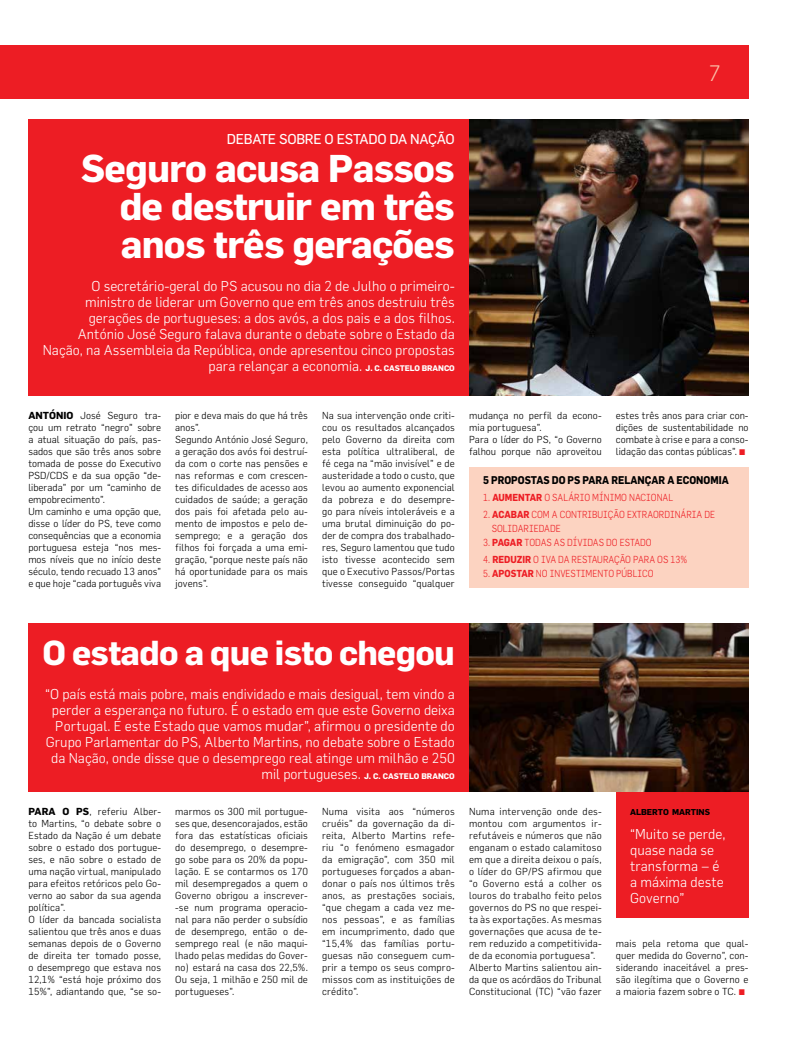
<style>
.page{position:relative;width:794px;height:1049px;background:#fff}
.page>*{position:absolute;margin:0;border:0;box-sizing:border-box;transform-origin:0 0}
.t1{font:700 38px/38px "Flama";letter-spacing:-.02em;color:#fff;text-align:justify}
.t2{font:700 34px "Flama";letter-spacing:-.02em;color:#fff}
.t3{font:300 22px "Flama";color:#fbbea7}
.t4{font:300 14px/16px "Flama";color:#fff;text-align:right}
.t5{font:14px "Flama";letter-spacing:-.02em;color:#fff}
.t6{font:700 11px "Flama";color:#000;scale:.9 1}
.t7{font:300 10px/12px "Flama";letter-spacing:.01em;color:#000}
.t8{font:300 10px/14px "Flama";color:#ed1d24;scale:.9 1}
.t9{font:300 10px "Flama";letter-spacing:-.02em;color:#ed1d24;scale:.9 1}
.t10{font:700 8.4px "Flama";color:#000}
.t11{font:700 8px "Flama";color:#fff}
.s1{font-weight:700;font-size:8px}
.s2{font-weight:700}
.s3{font-weight:700;font-size:8px;color:#ed1d24}
.s4{font-weight:300;font-size:14px}
</style>
<div class="page">
<div style="left:0;top:45px;width:748px;height:54px;background:#ed1d24"></div>
<div style="left:469px;top:467px;width:279px;height:120px;background:#fcd3c1"></div>
<div style="left:28px;top:624px;width:441px;height:168px;background:#ed1d24"></div>
<div style="left:616px;top:791px;width:132px;height:127px;background:#ed1d24"></div>
<img style="left:469px;top:624px;width:279px;height:168px">
<div style="left:28px;top:119px;width:720px;height:276px;background:#ed1d24"></div>
<img style="left:469px;top:119px;width:279px;height:276px">
<h3 class="t5" style="left:227px;top:131px;width:119px">DEBATE SOBRE O ESTA</h3>
<h3 class="t5" style="left:368px;top:131px;width:61px">DO DA NAÇÃO</h3>
<h1 class="t1" style="left:120px;top:149px;width:337px;text-indent:-39px">Seguro acusa Passos de destruir em três anos três gerações</h1>
<h3 class="t4" style="left:91px;top:278px;width:365px">O secretário-geral do PS acusou no dia 2 de Julho o primeiro-</h3>
<h3 class="t4" style="left:85px;top:294px;width:371px">ministro de liderar um Governo que em três anos destruiu três</h3>
<h3 class="t4" style="left:89px;top:310px;width:367px">gerações de portugueses: a dos avós, a dos pais e a dos filhos.</h3>
<h3 class="t4" style="left:78px;top:326px;width:378px">António José Seguro falava durante o debate sobre o Estado da</h3>
<h3 class="t4" style="left:43px;top:342px;width:413px">Nação, na Assembleia da República, onde apresentou cinco propostas</h3>
<h3 class="t4" style="left:209px;top:358px;width:231px">para relançar a economia. <span class="s1">J. C. Castelo Branc</span></h3>
<p class="t11" style="left:449px;top:363px;width:7px">o</p>
<h3 class="t3" style="left:709px;top:60px;width:13px">7</h3>
<p class="t7" style="left:28px;top:409px;width:134px"><span class="s2">António</span> José Seguro tra&shy;çou um retrato “negro" sobre a atual situação do país, pas&shy;sados que são três anos sobre tomada de posse do Executivo<br>PSD/CDS e da sua opção “de&shy;liberada” por um “caminho de empobrecimento”.<br>Um caminho e uma opção que, disse o líder do PS, teve como consequências que a economia portuguesa esteja “nos mes&shy;mos níveis que no início deste século, tendo recuado 13 anos” e que hoje “cada português viva</p>
<p class="t7" style="left:175px;top:409px;width:134px">pior e deva mais do que há três anos”.<br>Segundo António José Seguro, a geração dos avós foi destruí&shy;da com o corte nas pensões e nas reformas e com crescen&shy;tes dificuldades de acesso aos cuidados de saúde; a geração dos pais foi afetada pelo au&shy;mento de impostos e pelo de&shy;semprego; e a geração dos filhos foi forçada a uma emi&shy;gração, “porque neste país não há oportunidade para os mais jovens”.</p>
<p class="t7" style="left:322px;top:409px;width:134px;text-align:justify">Na sua intervenção onde criti&shy;cou os resultados alcançados pelo Governo da direita com esta política ultraliberal, de fé cega na “mão invisível” e de austeridade a todo o custo, que levou ao aumento exponencial da pobreza e do desempre&shy;go para níveis intoleráveis e a uma brutal diminuição do po&shy;der de compra dos trabalhado&shy;res, Seguro lamentou que tudo isto tivesse acontecido sem que o Executivo Passos/Portas tivesse conseguido “qualquer</p>
<p class="t7" style="left:469px;top:409px;width:134px">mudança no perfil da econo&shy;mia portuguesa”.<br>Para o líder do PS, “o Governo falhou porque não aproveitou</p>
<p class="t7" style="left:616px;top:409px;width:134px;text-align:justify">estes três anos para criar con&shy;dições de sustentabilidade no combate à crise e para a conso&shy;lidação das contas públicas”. <span class="s3">^</span></p>
<p class="t6" style="left:483px;top:474px;width:274px">5 PRO POSTAS DO PS PARA RELANÇAR A ECONOMIA</p>
<p class="t8" style="left:483px;top:490px;width:212px">1. <span class="s2">AUMENTAR</span> O SALÁRIO M ÍNIMO NACIONAL</p>
<p class="t8" style="left:492px;top:507px;width:250px;text-indent:-9px">2. <span class="s2">ACABAR</span> COM A CONTRIBUIÇÃO EXTRAORDINÁRIA DE<br>SOLIDARIEDADE</p>
<p class="t8" style="left:483px;top:535px;width:189px">3. <span class="s2">PAGAR</span> TODAS AS DÍVIDAS DO ESTADO</p>
<p class="t9" style="left:483px;top:553px;width:180px">4. <span class="s2">REDUZIR</span> O IVA DA RESTAURAÇÃO PARA</p>
<p class="t8" style="left:657px;top:552px;width:35px">OS 13%</p>
<p class="t8" style="left:483px;top:566px;width:191px">5. <span class="s2">APOSTAR</span> NO INVESTIM ENTO PÚBLICO</p>
<h2 class="t2" style="left:43px;top:632px;width:414px">O estado a que isto chegou</h2>
<p class="t4" style="left:45px;top:686px;width:411px">“O país está mais pobre, mais endividado e mais desigual, tem vindo a perder a esperança no futuro. É o estado em que este Governo deixa Portugal. É este Estado que vamos mudar”, afirmou o presidente do Grupo Parlamentar do PS, Alberto Martins, no debate sobre o Estado da Nação, onde disse que o desemprego real atinge um milhão e 250</p>
<p class="t11" style="left:261px;top:771px;width:178px"><span class="s4">mil portugueses.</span> J. C. Castelo Branc</p>
<p class="t11" style="left:449px;top:771px;width:7px">o</p>
<p class="t7" style="left:28px;top:805px;width:134px"><span class="s2">Para o PS</span>, referiu Alber&shy;to Martins, “o debate sobre o<br>Estado da Nação é um debate sobre o estado dos portugue&shy;ses, e não sobre o estado de uma nação virtual, manipulado para efeitos retóricos pelo Go&shy;verno ao sabor da sua agenda política”.<br>O líder da bancada socialista salientou que três anos e duas semanas depois de o Governo de direita ter tomado posse, o desemprego que estava nos<br>12,1% “está hoje próximo dos<br>15%”, adiantando que, “se so-</p>
<p class="t7" style="left:175px;top:805px;width:134px;text-align:justify">marmos os 300 mil portugue&shy;ses que, desencorajados, estão fora das estatísticas oficiais do desemprego, o desempre&shy;go sobe para os 20% da popu&shy;lação. E se contarmos os 170 mil desempregados a quem o Governo obrigou a inscrever--se num programa operacio&shy;nal para não perder o subsídio de desemprego, então o de&shy;semprego real (e não maqui&shy;lhado pelas medidas do Gover&shy;no) estará na casa dos 22,5%.<br>Ou seja, 1 milhão e 250 mil de portugueses”.</p>
<p class="t7" style="left:322px;top:805px;width:134px;text-align:justify">Numa visita aos “números cruéis” da governação da di&shy;reita, Alberto Martins refe&shy;riu “o fenómeno esmagador da emigração”, com 350 mil portugueses forçados a aban&shy;donar o país nos últimos três anos, as prestações sociais, “que chegam a cada vez me&shy;nos pessoas”, e as famílias em incumprimento, dado que “15,4% das famílias portu&shy;guesas não conseguem cum&shy;prir a tempo os seus compro&shy;missos com as instituições de crédito”.</p>
<p class="t7" style="left:469px;top:805px;width:134px">Numa intervenção onde des&shy;montou com argumentos ir&shy;refutáveis e números que não enganam o estado calamitoso em que a direita deixou o país, o líder do GP/PS afirmou que “o Governo está a colher os louros do trabalho feito pelos governos do PS no que respei&shy;ta às exportações. As mesmas governações que acusa de te&shy;rem reduzido a competitivida&shy;de da economia portuguesa”.<br>Alberto Martins salientou ain&shy;da que os acórdãos do Tribunal<br>Constitucional (TC) “vão fazer</p>
<p class="t10" style="left:630px;top:807px;width:82px">ALBERTO MARTINS</p>
<h3 class="t4" style="left:630px;top:826px;width:97px;text-align:left">“M uito se perde, quase nada se transforma – é a máxima deste<br>Governo”</h3>
<p class="t7" style="left:616px;top:937px;width:134px;text-align:justify">mais pela retoma que qual&shy;quer medida do Governo”, con&shy;siderando inaceitável a pres&shy;são ilegítima que o Governo e a maioria fazem sobre o TC. <span class="s3">^</span></p>
</div>
